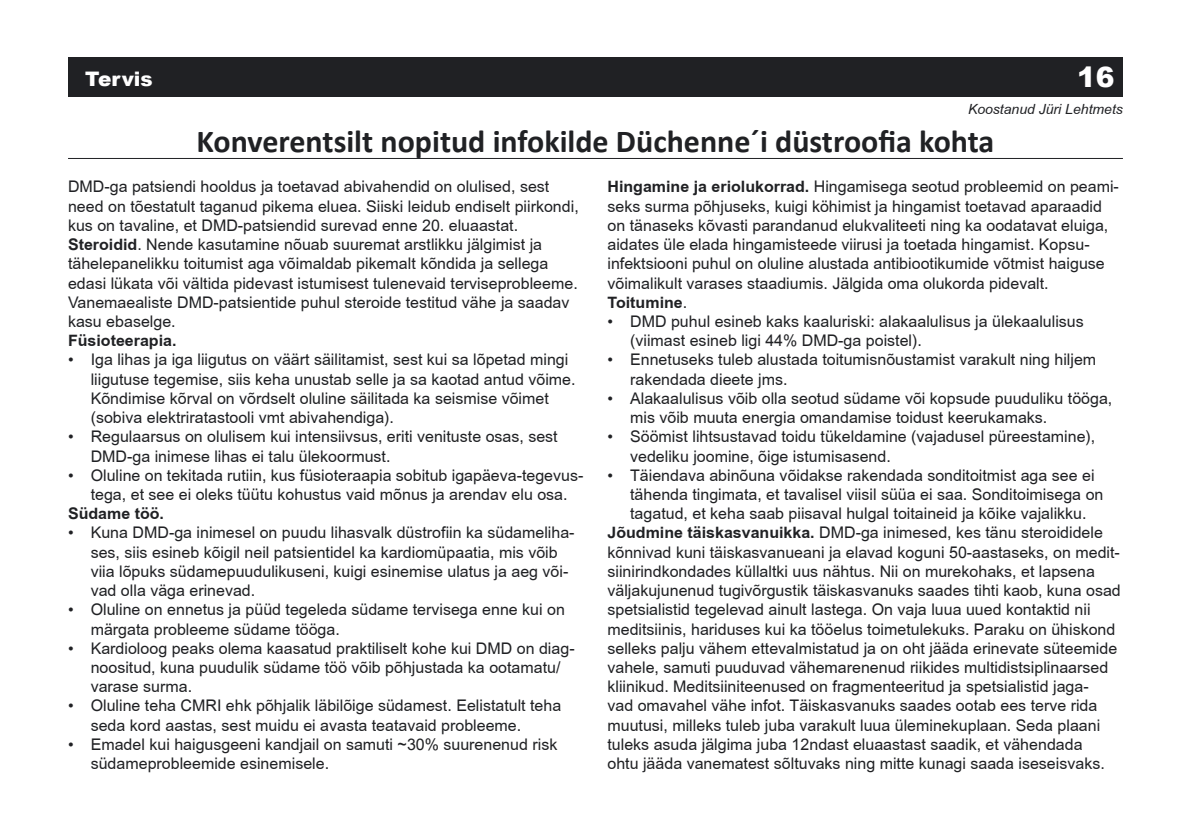
<style>
.page{position:relative;width:1191px;height:840px;background:#fff}
.page>*{position:absolute;margin:0;border:0;box-sizing:border-box;transform-origin:0 0}
.t1{font:700 32px "Calibri";color:#202124}
.t2{font:900 28px "Arial";color:#fff}
.t3{font:900 20px "Arial";color:#fff}
.t4{font:16px/19.2px "EE Arial";color:#202124}
.t5{font:700 16px "EE Arial";color:#202124}
.t6{font:italic 14px "EE Arial";color:#202124}
.s1{font-weight:700}
</style>
<div class="page">
<div style="left:68px;top:57px;width:1055px;height:39px;background:#202124"></div>
<hr style="left:68px;top:158px;width:1055px;height:1px;background:#202124">
<p class="t3" style="left:85px;top:64px;width:69px">Tervis</p>
<h2 class="t2" style="left:1077px;top:56px;width:39px">16</h2>
<p class="t6" style="left:968px;top:101px;width:156px">Koostanud Jüri Lehtmets</p>
<h1 class="t1" style="left:197px;top:121px;width:799px">Konverentsilt nopitud infokilde Düchenne´i düstroofia kohta</h1>
<p class="t4" style="left:68px;top:177px;width:512px">DMD-ga patsiendi hooldus ja toetavad abivahendid on olulised, sest need on tõestatult taganud pikema eluea. Siiski leidub endiselt piirkondi, kus on tavaline, et DMD-patsiendid surevad enne 20. eluaastat.<br><span class="s1">Steroidid</span>. Nende kasutamine nõuab suuremat arstlikku jälgimist ja tähelepanelikku toitumist aga võimaldab pikemalt kõndida ja sellega edasi lükata või vältida pidevast istumisest tulenevaid terviseprobleeme.<br>Vanemaealiste DMD-patsientide puhul steroide testitud vähe ja saadav kasu ebaselge.</p>
<p class="t5" style="left:68px;top:331px;width:110px">Füsioteerapia.</p>
<p class="t4" style="left:91px;top:350px;width:486px;text-indent:-23px">• Iga lihas ja iga liigutus on väärt säilitamist, sest kui sa lõpetad mingi liigutuse tegemise, siis keha unustab selle ja sa kaotad antud võime.<br>Kõndimise kõrval on võrdselt oluline säilitada ka seismise võimet (sobiva elektriratastooli vmt abivahendiga).</p>
<p class="t4" style="left:91px;top:427px;width:468px;text-indent:-23px">• Regulaarsus on olulisem kui intensiivsus, eriti venituste osas, sest<br>DMD-ga inimese lihas ei talu ülekoormust.</p>
<p class="t4" style="left:68px;top:465px;width:517px;text-align:center">• Oluline on tekitada rutiin, kus füsioteraapia sobitub igapäeva-tegevus&shy;tega, et see ei oleks tüütu kohustus vaid mõnus ja arendav elu osa.</p>
<p class="t5" style="left:68px;top:504px;width:98px">Südame töö.</p>
<p class="t4" style="left:91px;top:523px;width:485px;text-indent:-23px">• Kuna DMD-ga inimesel on puudu lihasvalk düstrofiin ka südameliha&shy;ses, siis esineb kõigil neil patsientidel ka kardiomüpaatia, mis võib viia lõpuks südamepuudulikuseni, kuigi esinemise ulatus ja aeg või&shy;vad olla väga erinevad.</p>
<p class="t4" style="left:91px;top:600px;width:476px;text-indent:-23px">• Oluline on ennetus ja püüd tegeleda südame tervisega enne kui on märgata probleeme südame tööga.</p>
<p class="t4" style="left:91px;top:638px;width:485px;text-indent:-23px">• Kardioloog peaks olema kaasatud praktiliselt kohe kui DMD on diag&shy;noositud, kuna puudulik südame töö võib põhjustada ka ootamatu/ varase surma.</p>
<p class="t4" style="left:91px;top:696px;width:472px;text-indent:-23px">• Oluline teha CMRI ehk põhjalik läbilõige südamest. Eelistatult teha seda kord aastas, sest muidu ei avasta teatavaid probleeme.</p>
<p class="t4" style="left:91px;top:734px;width:468px;text-indent:-23px">• Emadel kui haigusgeeni kandjail on samuti ~30% suurenenud risk südameprobleemide esinemisele.</p>
<p class="t4" style="left:607px;top:177px;width:513px"><span class="s1">Hingamine ja eriolukorrad.</span> Hingamisega seotud probleemid on peami&shy;seks surma põhjuseks, kuigi köhimist ja hingamist toetavad aparaadid on tänaseks kõvasti parandanud elukvaliteeti ning ka oodatavat eluiga, aidates üle elada hingamisteede viirusi ja toetada hingamist. Kopsu&shy;infektsiooni puhul on oluline alustada antibiootikumide võtmist haiguse võimalikult varases staadiumis. Jälgida oma olukorda pidevalt.<br><span class="s1">Toitumine</span>.</p>
<p class="t4" style="left:630px;top:312px;width:455px;text-indent:-23px">• DMD puhul esineb kaks kaaluriski: alakaalulisus ja ülekaalulisus (viimast esineb ligi 44% DMD-ga poistel).</p>
<p class="t4" style="left:630px;top:350px;width:467px;text-indent:-23px">• Ennetuseks tuleb alustada toitumisnõustamist varakult ning hiljem rakendada dieete jms.</p>
<p class="t4" style="left:630px;top:388px;width:484px;text-indent:-23px">• Alakaalulisus võib olla seotud südame või kopsude puuduliku tööga, mis võib muuta energia omandamise toidust keerukamaks.</p>
<p class="t4" style="left:630px;top:427px;width:467px;text-indent:-23px">• Söömist lihtsustavad toidu tükeldamine (vajadusel püreestamine), vedeliku joomine, õige istumisasend.</p>
<p class="t4" style="left:607px;top:465px;width:488px">• Täiendava abinõuna võidakse rakendada sonditoitmist aga see ei</p>
<p class="t4" style="left:630px;top:484px;width:475px">tähenda tingimata, et tavalisel viisil süüa ei saa. Sonditoimisega on</p>
<p class="t4" style="left:630px;top:504px;width:458px">tagatud, et keha saab piisaval hulgal toitaineid ja kõike vajalikku.</p>
<p class="t4" style="left:607px;top:523px;width:497px"><span class="s1">Jõudmine täiskasvanuikka.</span> DMD-ga inimesed, kes tänu steroididele</p>
<p class="t4" style="left:607px;top:542px;width:514px">kõnnivad kuni täiskasvanueani ja elavad koguni 50-aastaseks, on medit-</p>
<p class="t4" style="left:607px;top:561px;width:489px">siinirindkondades küllaltki uus nähtus. Nii on murekohaks, et lapsena</p>
<p class="t4" style="left:607px;top:580px;width:515px">väljakujunenud tugivõrgustik täiskasvanuks saades tihti kaob, kuna osad</p>
<p class="t4" style="left:607px;top:600px;width:484px">spetsialistid tegelevad ainult lastega. On vaja luua uued kontaktid nii</p>
<p class="t4" style="left:607px;top:619px;width:509px">meditsiinis, hariduses kui ka tööelus toimetulekuks. Paraku on ühiskond</p>
<p class="t4" style="left:607px;top:638px;width:511px">selleks palju vähem ettevalmistatud ja on oht jääda erinevate süteemide</p>
<p class="t4" style="left:607px;top:657px;width:502px">vahele, samuti puuduvad vähemarenenud riikides multidistsiplinaarsed</p>
<p class="t4" style="left:607px;top:676px;width:483px">kliinikud. Meditsiiniteenused on fragmenteeritud ja spetsialistid jaga-</p>
<p class="t4" style="left:607px;top:696px;width:491px">vad omavahel vähe infot. Täiskasvanuks saades ootab ees terve rida</p>
<p class="t4" style="left:607px;top:715px;width:494px">muutusi, milleks tuleb juba varakult luua üleminekuplaan. Seda plaani</p>
<p class="t4" style="left:607px;top:734px;width:476px">tuleks asuda jälgima juba 12ndast eluaastast saadik, et vähendada</p>
<p class="t4" style="left:607px;top:753px;width:499px">ohtu jääda vanematest sõltuvaks ning mitte kunagi saada iseseisvaks.</p>
</div>
